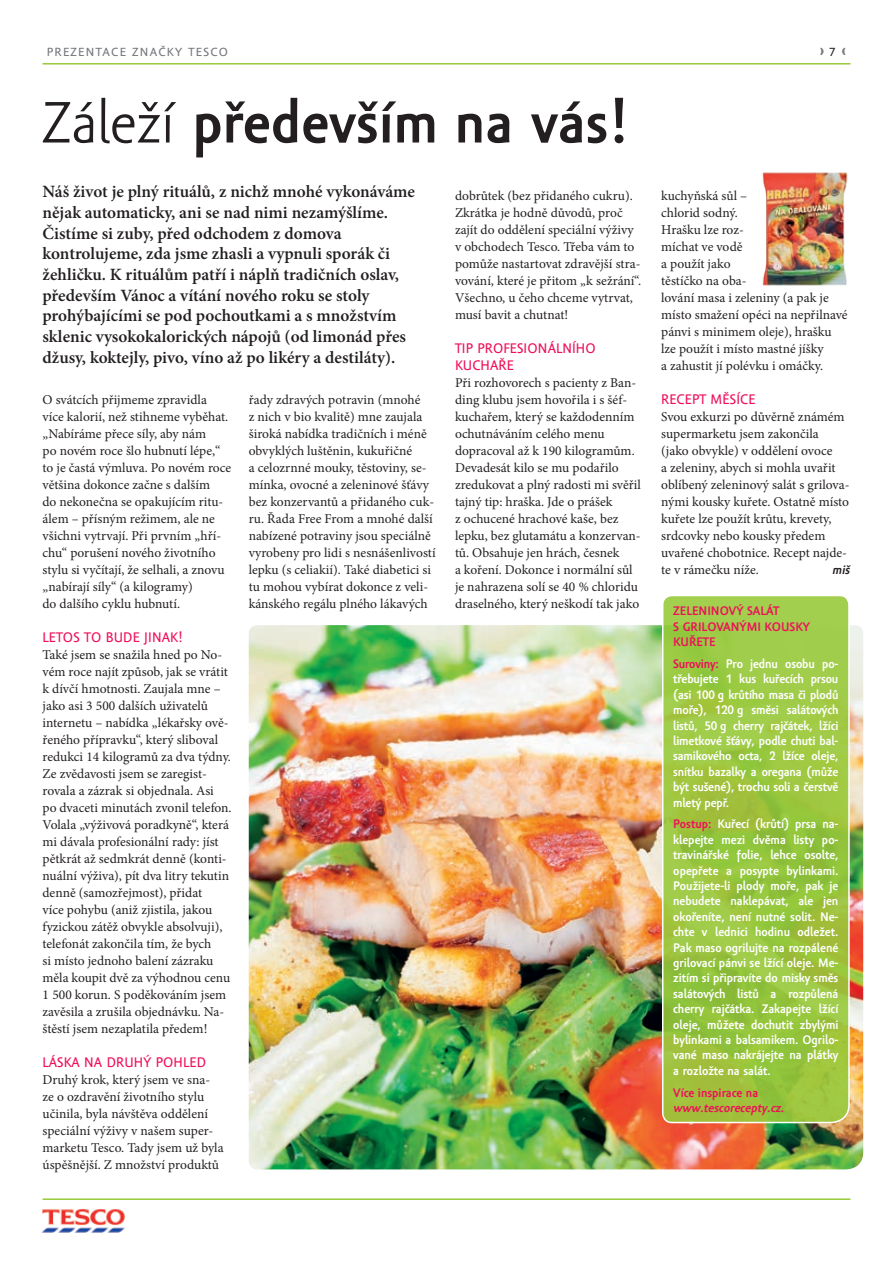
<style>
.page{position:relative;width:893px;height:1263px;background:#fff}
.page>*{position:absolute;margin:0;border:0;box-sizing:border-box;transform-origin:0 0}
.titulek_hlavní{font:700 60px "Amor Sans Pro";color:#231f20}
.perex{font:600 17.25px/20.7px "Minion Pro";color:#231f20}
.mezititulek{font:14.25px/17px "Amor Sans Text Pro";letter-spacing:.01em;color:#ee1059}
.text_1__odst{font:13.5px/17px "Minion Pro";color:#231f20}
.ramecek_text{font:700 12.75px/15.5px "Amor Sans Pro";letter-spacing:-.01em;color:#fff;text-align:justify}
.titulek_aktualne{font:700 12.75px/15.5px "Amor Sans Pro";color:#ee1059}
.ramecek_text-2{font:italic 700 12.75px/15.5px "Amor Sans Pro";color:#ee1059}
.text_1__odst-2{font:italic 700 12.75px "Amor Sans Pro";color:#231f20}
.t1{font:12.15px "Amor Sans Text Pro";letter-spacing:.1em;color:#76787b;scale:1.05 1}
.t2{font:12.15px "Amor Sans Text Pro";color:#231f20;scale:1.05 1}
.s1{font-weight:400}
.s2{color:#ee1059}
.s3{font-style:normal}
</style>
<div class="page">
<hr style="left:43px;top:1198px;width:807px;height:2px;background:#99ca3b">
<img style="left:42px;top:1208px;width:83px;height:25px">
<img style="left:249px;top:625px;width:614px;height:544px">
<svg style="left:661px;top:596px;width:189px;height:528px;background:#9cc542"></svg>
<img style="left:762px;top:172px;width:86px;height:114px">
<hr style="left:43px;top:63px;width:807px;height:2px;background:#99ca3b">
<p class="t1" style="left:47px;top:45px;width:174px">PREZENTACE ZNAČKY TESCO</p>
<p class="t2" style="left:829px;top:45px;width:8px">7</p>
<p class="titulek_hlavní" style="left:43px;top:88px;width:588px"><span class="s1">Záleží</span> především na vás!</p>
<p class="perex" style="left:43px;top:181px;width:374px">Náš život je plný rituálů, z nichž mnohé vykonáváme nějak automaticky, ani se nad nimi nezamýšlíme.<br>Čistíme si zuby, před odchodem z domova kontrolujeme, zda jsme zhasli a vypnuli sporák či žehličku. K rituálům patří i náplň tradičních oslav, především Vánoc a vítání nového roku se stoly prohýbajícími se pod pochoutkami a s množstvím sklenic vysokokalorických nápojů (od limonád přes džusy, koktejly, pivo, víno až po likéry a destiláty).</p>
<p class="text_1__odst" style="left:43px;top:391px;width:190px">O svátcích přijmeme zpravidla více kalorií, než stihneme vyběhat. „Nabíráme přece síly, aby nám<br>po novém roce šlo hubnutí lépe,“ to je častá výmluva. Po novém roce většina dokonce začne s dalším<br>do nekonečna se opakujícím ritu‑ álem – přísným režimem, ale ne všichni vytrvají. Při prvním „hří‑ chu“ porušení nového životního stylu si vyčítají, že selhali, a znovu „nabírají síly“ (a kilogramy)<br>do dalšího cyklu hubnutí.</p>
<p class="mezititulek" style="left:43px;top:629px;width:142px">LETOS TO BUDE JINAK!</p>
<p class="text_1__odst" style="left:43px;top:646px;width:191px">Také jsem se snažila hned po No‑ vém roce najít způsob, jak se vrátit k dívčí hmotnosti. Zaujala mne – jako asi 3 500 dalších uživatelů internetu – nabídka „lékařsky ově‑ řeného přípravku“, který sliboval redukci 14 kilogramů za dva týdny.<br>Ze zvědavosti jsem se zaregist‑ rovala a zázrak si objednala. Asi<br>po dvaceti minutách zvonil telefon.<br>Volala „výživová poradkyně“, která mi dávala profesionální rady: jíst pětkrát až sedmkrát denně (konti‑ nuální výživa), pít dva litry tekutin denně (samozřejmost), přidat<br>více pohybu (aniž zjistila, jakou fyzickou zátěž obvykle absolvuji), telefonát zakončila tím, že bych<br>si místo jednoho balení zázraku měla koupit dvě za výhodnou cenu 1 500 korun. S poděkováním jsem zavěsila a zrušila objednávku. Na‑ štěstí jsem nezaplatila předem!</p>
<p class="mezititulek" style="left:43px;top:1054px;width:165px">LÁSKA NA DRUHÝ POHLED</p>
<p class="text_1__odst" style="left:43px;top:1072px;width:183px">Druhý krok, který jsem ve sna‑ ze o ozdravění životního stylu učinila, byla návštěva oddělení speciální výživy v našem super‑ marketu Tesco. Tady jsem už byla úspěšnější. Z množství produktů</p>
<p class="text_1__odst" style="left:455px;top:187px;width:188px">dobrůtek (bez přidaného cukru).<br>Zkrátka je hodně důvodů, proč zajít do oddělení speciální výživy v obchodech Tesco. Třeba vám to pomůže nastartovat zdravější stra‑ vování, které je přitom „k sežrání“.<br>Všechno, u čeho chceme vytrvat, musí bavit a chutnat!</p>
<p class="mezititulek" style="left:455px;top:340px;width:142px">TIP PROFESIONÁLNÍHO<br>KUCHAŘE</p>
<p class="text_1__odst" style="left:455px;top:374px;width:188px">Při rozhovorech s pacienty z Ban‑ ding klubu jsem hovořila i s šéf‑ kuchařem, který se každodenním ochutnáváním celého menu dopracoval až k 190 kilogramům.<br>Devadesát kilo se mu podařilo zredukovat a plný radosti mi svěřil tajný tip: hraška. Jde o prášek<br>z ochucené hrachové kaše, bez lepku, bez glutamátu a konzervan‑ tů. Obsahuje jen hrách, česnek<br>a koření. Dokonce i normální sůl je nahrazena solí se 40 % chloridu draselného, který neškodí tak jako</p>
<p class="text_1__odst" style="left:249px;top:391px;width:188px">řady zdravých potravin (mnohé<br>z nich v bio kvalitě) mne zaujala široká nabídka tradičních i méně obvyklých luštěnin, kukuřičné<br>a celozrnné mouky, těstoviny, se‑ mínka, ovocné a zeleninové šťávy bez konzervantů a přidaného cuk‑ ru. Řada Free From a mnohé další nabízené potraviny jsou speciálně vyrobeny pro lidi s nesnášenlivostí lepku (s celiakií). Také diabetici si tu mohou vybírat dokonce z veli‑ kánského regálu plného lákavých</p>
<p class="text_1__odst" style="left:661px;top:187px;width:188px">kuchyňská sůl –<br>chlorid sodný.<br>Hrašku lze roz‑<br>míchat ve vodě<br>a použít jako<br>těstíčko na oba‑<br>lování masa i zeleniny (a pak je místo smažení opéci na nepřilnavé pánvi s minimem oleje), hrašku lze použít i místo mastné jíšky<br>a zahustit jí polévku i omáčky.</p>
<p class="mezititulek" style="left:661px;top:391px;width:96px">RECEPT MĚSÍCE</p>
<p class="text_1__odst" style="left:661px;top:408px;width:190px">Svou exkurzi po důvěrně známém supermarketu jsem zakončila (jako obvykle) v oddělení ovoce<br>a zeleniny, abych si mohla uvařit oblíbený zeleninový salát s grilova‑ nými kousky kuřete. Ostatně místo kuřete lze použít krůtu, krevety, srdcovky nebo kousky předem uvařené chobotnice. Recept najde‑ te v rámečku níže.</p>
<p class="text_1__odst-2" style="left:832px;top:562px;width:21px">miš</p>
<p class="titulek_aktualne" style="left:673px;top:604px;width:138px">ZELENINOVÝ SALÁT<br>S GRILOVANÝMI KOUSKY<br>KUŘETE</p>
<p class="ramecek_text" style="left:673px;top:656px;width:167px"><span class="s2">Suroviny:</span> Pro jednu osobu po‑ třebujete 1 kus kuřecích prsou (asi 100 g krůtího masa či plodů moře), 120 g směsi salátových listů, 50 g cherry rajčátek, lžíci limetkové šťávy, podle chuti bal‑ samikového octa, 2 lžíce oleje, snítku bazalky a oregana (může být sušené), trochu soli a čerstvě mletý pepř.</p>
<p class="ramecek_text" style="left:673px;top:817px;width:167px"><span class="s2">Postup:</span> Kuřecí (krůtí) prsa na‑ klepejte mezi dvěma listy po‑ travinářské folie, lehce osolte, opepřete a posypte bylinkami.<br>Použijete‑li plody moře, pak je nebudete naklepávat, ale jen okořeníte, není nutné solit. Ne‑ chte v lednici hodinu odležet.<br>Pak maso ogrilujte na rozpálené grilovací pánvi se lžící oleje. Me‑ zitím si připravíte do misky směs salátových listů a rozpůlená cherry rajčátka. Zakapejte lžící oleje, můžete dochutit zbylými bylinkami a balsamikem. Ogrilo‑ vané maso nakrájejte na plátky a rozložte na salát.</p>
<p class="ramecek_text-2" style="left:673px;top:1085px;width:112px"><span class="s3">Více inspirace na </span>www.tescorecepty.cz<span class="s3">.</span></p>
</div>
